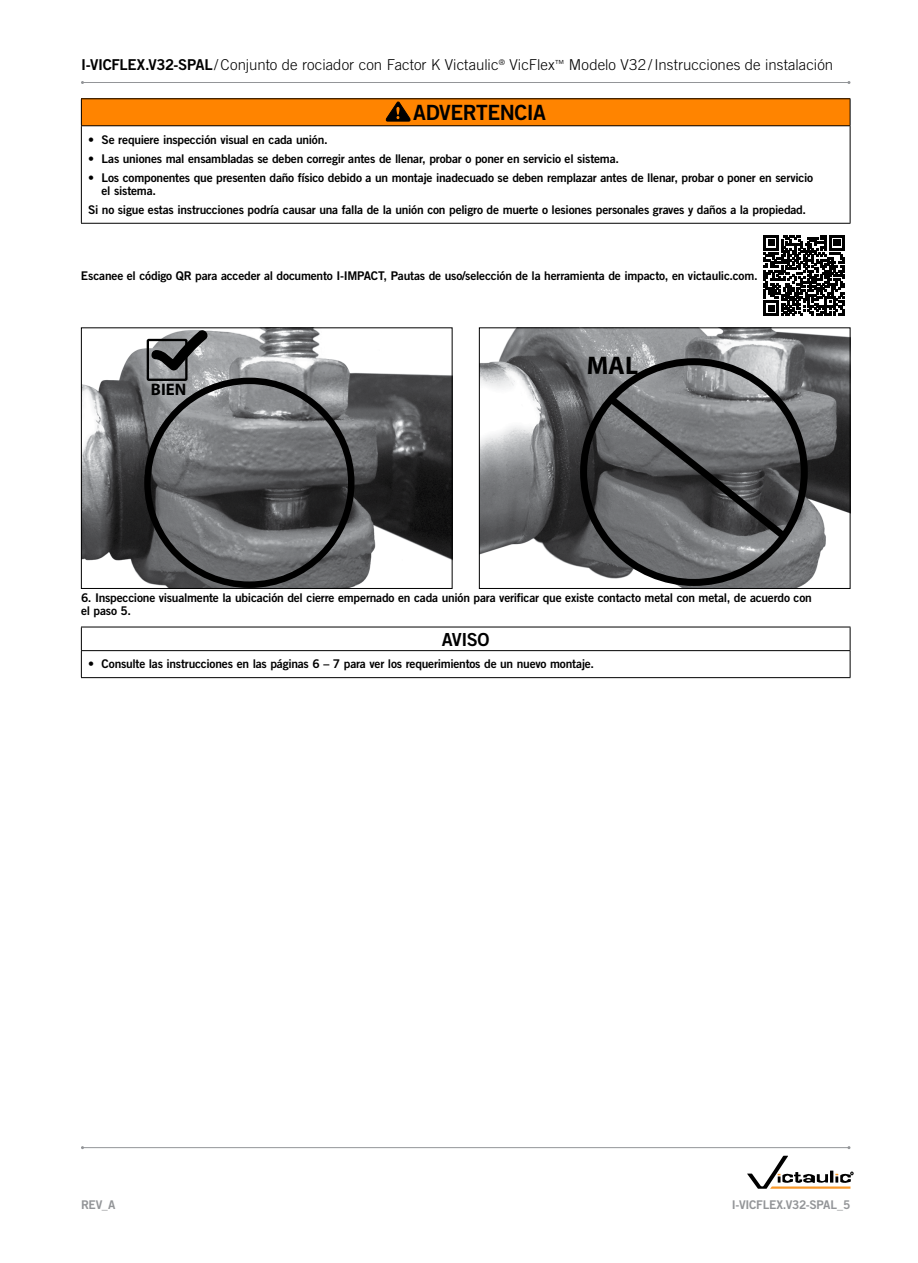
<style>
.page{position:relative;width:918px;height:1263px;background:#fff}
.page>*{position:absolute;margin:0;border:0;box-sizing:border-box;transform-origin:0 0}
.t1{font:700 25.5px "Myriad Pro";color:#000}
.t2{font:21px "Trade Gothic LT Std Bd 2";letter-spacing:-.025em;color:#000}
.t3{font:18px "Trade Gothic LT Std Bd 2";letter-spacing:-.03em;color:#000}
.t4{font:700 16.8px "Myriad Pro";color:#000}
.t5{font:300 15px "Trade Gothic LT Std";letter-spacing:.005em;color:#000}
.t6{font:12px/13.5px "Trade Gothic LT Std Bd 2";letter-spacing:-.02em;color:#000}
.t7{font:12px "Trade Gothic LT Std Bd 2";letter-spacing:-.025em;color:#939598}
.s1{font-family:"Trade Gothic LT Std Bd 2";font-weight:400}
</style>
<div class="page">
<svg style="left:747px;top:1156px;width:106px;height:33px"></svg>
<hr style="left:83px;top:1147px;width:766px;height:1px;background:#939598">
<hr style="left:82px;top:82px;width:767px;height:1px;background:#939598">
<div style="left:81px;top:99px;width:769px;height:27px;background:#ff8400"></div>
<hr style="left:81px;top:98px;width:769px;height:1px;background:#000">
<svg style="left:81px;top:99px;width:1px;height:26px"></svg>
<svg style="left:850px;top:99px;width:1px;height:26px"></svg>
<hr style="left:81px;top:126px;width:1px;height:97px;background:#000">
<hr style="left:850px;top:126px;width:1px;height:97px;background:#000">
<hr style="left:81px;top:223px;width:769px;height:1px;background:#000">
<hr style="left:81px;top:125px;width:769px;height:1px;background:#000">
<svg style="left:386px;top:102px;width:25px;height:19px"></svg>
<svg style="left:764px;top:235px;width:81px;height:81px"></svg>
<img style="left:83px;top:329px;width:368px;height:258px">
<div style="left:144px;top:378px;width:211px;height:210px;border:6px solid #000;border-radius:50%"></div>
<div style="left:147px;top:339px;width:41px;height:42px;border:2px solid #000"></div>
<svg style="left:150px;top:329px;width:62px;height:43px;background:#7b7d7e"></svg>
<div style="left:81px;top:327px;width:372px;height:262px;border:1px solid #000"></div>
<img style="left:481px;top:329px;width:367px;height:258px">
<div style="left:580px;top:358px;width:228px;height:228px;border:7px solid #000;border-radius:50%"></div>
<svg style="left:601px;top:389px;width:191px;height:156px;background:#626365"></svg>
<div style="left:479px;top:327px;width:371px;height:262px;border:1px solid #000"></div>
<hr style="left:81px;top:627px;width:769px;height:1px;background:#000">
<hr style="left:81px;top:650px;width:769px;height:1px;background:#000">
<svg style="left:81px;top:627px;width:1px;height:50px"></svg>
<svg style="left:850px;top:627px;width:1px;height:50px"></svg>
<hr style="left:81px;top:677px;width:769px;height:1px;background:#000">
<p class="t5" style="left:81px;top:56px;width:754px"><span class="s1">I-VICFLEX.V32-SPAL</span>/Conjunto de rociador con Factor K Victaulic<sup>®</sup> VicFlex<sup>™</sup> Modelo V32 / Instrucciones de instalación</p>
<h2 class="t2" style="left:413px;top:100px;width:134px">ADVERTENCIA</h2>
<p class="t6" style="left:88px;top:132px;width:241px">• Se requiere inspección visual en cada unión.</p>
<p class="t6" style="left:88px;top:151px;width:533px">• Las uniones mal ensambladas se deben corregir antes de llenar, probar o poner en servicio el sistema.</p>
<p class="t6" style="left:102px;top:170px;width:713px;text-indent:-14px">• Los componentes que presenten daño físico debido a un montaje inadecuado se deben remplazar antes de llenar, probar o poner en servicio el sistema.</p>
<p class="t6" style="left:88px;top:203px;width:720px">Si no sigue estas instrucciones podría causar una falla de la unión con peligro de muerte o lesiones personales graves y daños a la propiedad.</p>
<p class="t6" style="left:81px;top:269px;width:678px">Escanee el código QR para acceder al documento I-IMPACT, Pautas de uso/selección de la herramienta de impacto, en victaulic.com.</p>
<h3 class="t4" style="left:151px;top:378px;width:37px">BIEN</h3>
<h1 class="t1" style="left:587px;top:349px;width:53px">MAL</h1>
<p class="t6" style="left:81px;top:590px;width:732px">6. Inspeccione visualmente la ubicación del cierre empernado en cada unión para verificar que existe contacto metal con metal, de acuerdo con el paso 5.</p>
<h3 class="t3" style="left:442px;top:628px;width:49px">AVISO</h3>
<p class="t6" style="left:88px;top:657px;width:508px">• Consulte las instrucciones en las páginas 6 – 7 para ver los requerimientos de un nuevo montaje.</p>
<p class="t7" style="left:81px;top:1197px;width:36px">REV_A</p>
<p class="t7" style="left:732px;top:1197px;width:120px">I-VICFLEX.V32-SPAL_5</p>
</div>
